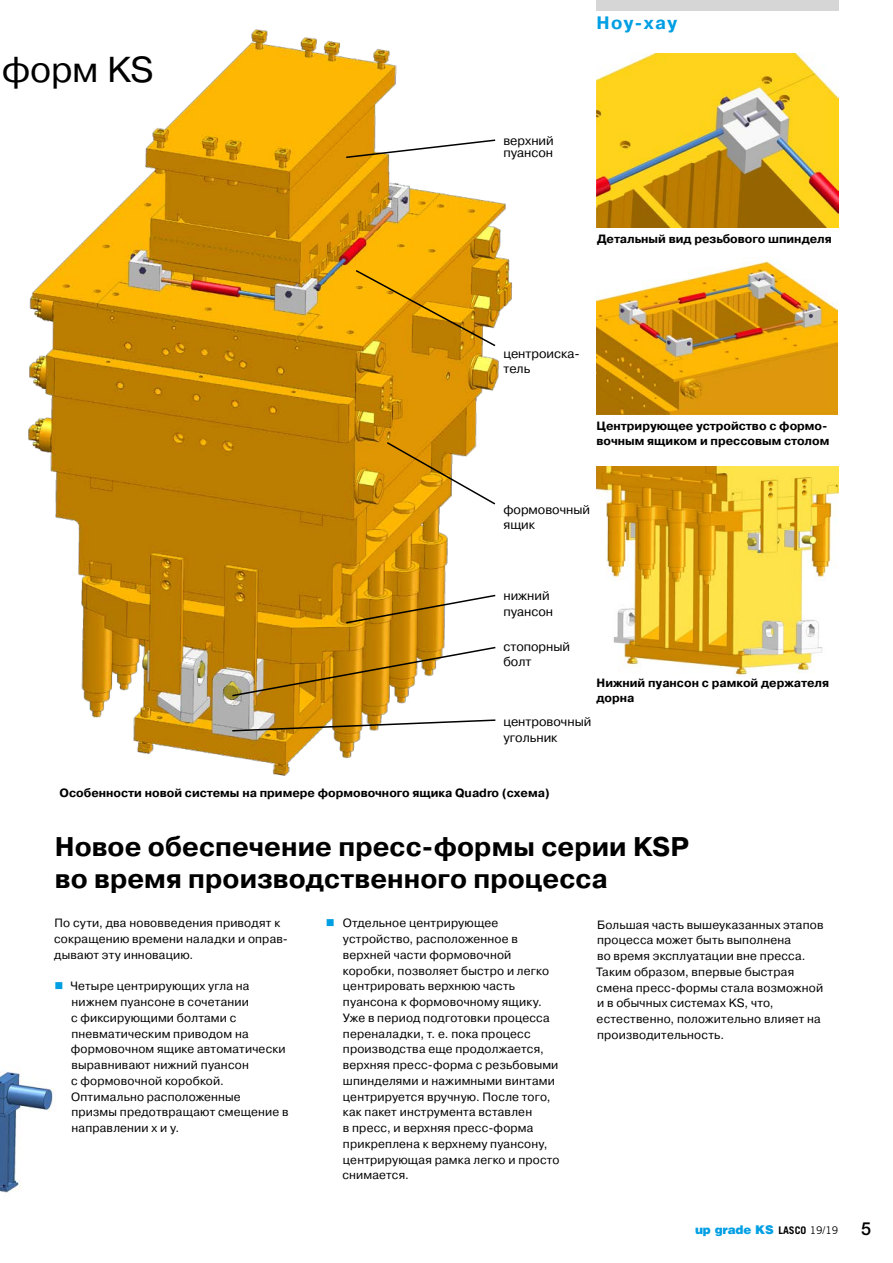
<style>
.page{position:relative;width:893px;height:1263px;background:#fff}
.page>*{position:absolute;margin:0;border:0;box-sizing:border-box;transform-origin:0 0}
.t1{font:36px "Pragmatica C";letter-spacing:-.01em;color:#000}
.t2{font:700 27px/32.4px "Pragmatica";color:#000}
.t3{font:700 18px "Pragmatica C";letter-spacing:.06em;color:#009fe3}
.t4{font:500 18px "Helvetica Neue";color:#000}
.t5{font:12.75px/15.3px "Pragmatica C";color:#000}
.t6{font:12px/15.8px "Pragmatica C";letter-spacing:.015em;color:#000}
.t7{font:700 12px/14.4px "Pragmatica";color:#000}
.t8{font:900 12px "Helvetica";letter-spacing:-.01em;color:#009fe3}
.s1{font-family:"Trade Gothic";font-weight:700;font-size:10.5px;color:#000}
.s2{font-family:"Trade Gothic";font-weight:400;font-size:10.5px;color:#000}
</style>
<div class="page">
<img style="left:0;top:1069px;width:55px;height:124px">
<div style="left:597px;top:0;width:242px;height:11px;background:#d6d6d6"></div>
<img style="left:28px;top:29px;width:484px;height:747px">
<svg style="left:354px;top:269px;width:143px;height:79px;background:#dc9c0b"></svg>
<svg style="left:385px;top:441px;width:112px;height:65px"></svg>
<svg style="left:345px;top:594px;width:152px;height:30px"></svg>
<svg style="left:231px;top:646px;width:266px;height:51px"></svg>
<svg style="left:231px;top:718px;width:266px;height:14px"></svg>
<img style="left:597px;top:53px;width:242px;height:174px">
<img style="left:597px;top:259px;width:241px;height:156px">
<img style="left:597px;top:466px;width:242px;height:211px">
<svg style="left:345px;top:139px;width:152px;height:20px"></svg>
<h1 class="t1" style="left:2px;top:50px;width:154px">форм KS</h1>
<p class="t5" style="left:503px;top:135px;width:52px;line-height:12px">верхний пуансон</p>
<h3 class="t3" style="left:597px;top:13px;width:82px">Ноу-хау</h3>
<p class="t7" style="left:597px;top:232px;width:236px">Детальный вид резьбового шпинделя</p>
<p class="t5" style="left:503px;top:346px;width:78px">центроиска&shy;тель</p>
<p class="t7" style="left:597px;top:419px;width:234px">Центрирующее устройство с формо&shy;вочным ящиком и прессовым столом</p>
<p class="t5" style="left:503px;top:502px;width:88px">формовочный ящик</p>
<p class="t5" style="left:503px;top:588px;width:51px">нижний пуансон</p>
<p class="t5" style="left:503px;top:639px;width:68px">стопорный болт</p>
<p class="t7" style="left:596px;top:676px;width:234px">Нижний пуансон с рамкой держателя дорна</p>
<p class="t5" style="left:503px;top:714px;width:89px">центровочный угольник</p>
<p class="t7" style="left:60px;top:786px;width:492px">Особенности новой системы на примере формовочного ящика Quadro (схема)</p>
<h2 class="t2" style="left:55px;top:830px;width:636px">Новое обеспечение пресс-формы серии KSP во время производственного процесса</h2>
<p class="t6" style="left:54px;top:915px;width:236px">По сути, два нововведения приводят к сокращению времени наладки и оправ&shy;дывают эту инновацию.</p>
<p class="t6" style="left:70px;top:978px;width:220px">Четыре центрирующих угла на нижнем пуансоне в сочетании<br>с фиксирующими болтами с пневматическим приводом на формовочном ящике автоматически выравнивают нижний пуансон<br>с формовочной коробкой.<br>Оптимально расположенные<br>призмы предотвращают смещение в направлении x и y.</p>
<p class="t6" style="left:342px;top:915px;width:219px">Отдельное центрирующее устройство, расположенное в верхней части формовочной коробки, позволяет быстро и легко центрировать верхнюю часть пуансона к формовочному ящику.<br>Уже в период подготовки процесса переналадки, т. е. пока процесс производства еще продолжается, верхняя пресс-форма с резьбовыми шпинделями и нажимными винтами центрируется вручную. После того, как пакет инструмента вставлен<br>в пресс, и верхняя пресс-форма прикреплена к верхнему пуансону, центрирующая рамка легко и просто снимается.</p>
<p class="t6" style="left:596px;top:917px;width:229px">Большая часть вышеуказанных этапов процесса может быть выполнена<br>во время эксплуатации вне пресса.<br>Таким образом, впервые быстрая смена пресс-формы стала возможной и в обычных системах KS, что, естественно, положительно влияет на производительность.</p>
<p class="t8" style="left:695px;top:1222px;width:145px">up grade KS <span class="s1">LASCO</span> <span class="s2">19/19</span></p>
<h3 class="t4" style="left:861px;top:1217px;width:12px">5</h3>
</div>
